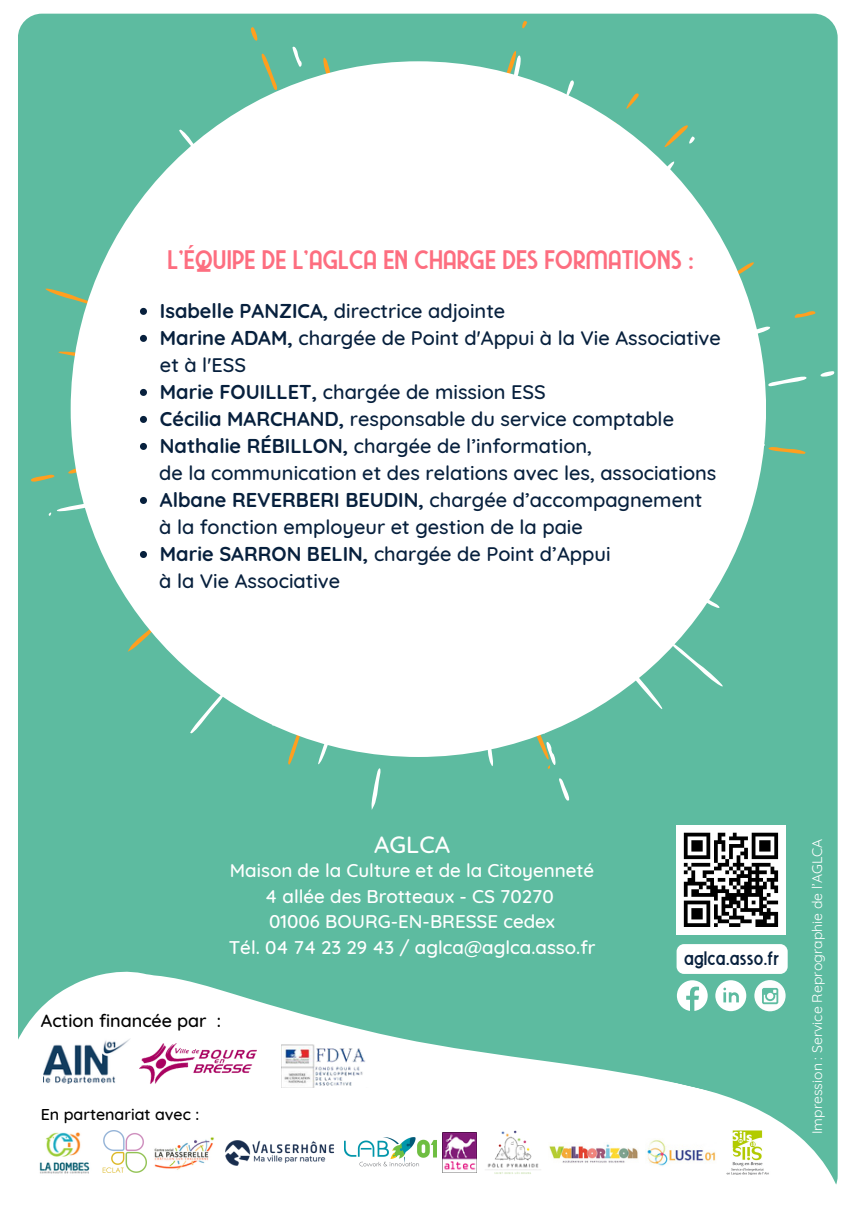
<style>
.page{position:relative;width:861px;height:1214px;background:#fff}
.page>*{position:absolute;margin:0;border:0;box-sizing:border-box;transform-origin:0 0}
.t1{font:30px "Tawakkal Sans";letter-spacing:.03em;color:#fd6e80}
.t2{font:500 24px "Quicksand";color:#fff}
.t3{font:500 20px/27px "Quicksand";color:#07203d}
.t4{font:19.8px "Tawakkal Sans";letter-spacing:.04em;color:#07203d}
.t5{font:500 18.8px/25.6px "Quicksand";color:#fff;text-align:center}
.t6{font:500 18px "Quicksand";color:#000}
.t7{font:500 16px "Quicksand";color:#000}
.t8{font:14px "Quicksand";color:#fff}
.s1{font-weight:700}
</style>
<div class="page">
<div style="left:18px;top:14px;width:820px;height:1184px;background:#5dbba0;border-radius:24px"></div>
<div style="left:676px;top:825px;width:110px;height:109px;background:#fff"></div>
<svg style="left:684px;top:832px;width:94px;height:95px"></svg>
<svg style="left:729px;top:923px;width:11px;height:4px"></svg>
<hr style="left:755px;top:923px;width:23px;height:4px;background:#000">
<svg style="left:522px;top:21px;width:5px;height:8px"></svg>
<svg style="left:45px;top:285px;width:49px;height:28px"></svg>
<svg style="left:128px;top:616px;width:31px;height:36px"></svg>
<div style="left:71px;top:61px;width:695px;height:696px;background:#fff;border-radius:50%"></div>
<svg style="left:472px;top:51px;width:224px;height:149px"></svg>
<svg style="left:171px;top:27px;width:225px;height:138px"></svg>
<svg style="left:726px;top:248px;width:109px;height:232px"></svg>
<svg style="left:469px;top:571px;width:257px;height:198px"></svg>
<svg style="left:559px;top:778px;width:11px;height:23px"></svg>
<svg style="left:190px;top:689px;width:36px;height:45px"></svg>
<svg style="left:268px;top:723px;width:127px;height:87px"></svg>
<svg style="left:18px;top:931px;width:820px;height:267px;fill:#fff"></svg>
<img style="left:725px;top:1130px;width:47px;height:44px">
<img style="left:35px;top:1127px;width:61px;height:51px">
<img style="left:153px;top:1129px;width:61px;height:46px">
<img style="left:103px;top:1130px;width:43px;height:44px">
<img style="left:548px;top:1142px;width:90px;height:21px">
<img style="left:222px;top:1136px;width:115px;height:33px">
<img style="left:484px;top:1130px;width:57px;height:44px">
<img style="left:345px;top:1137px;width:91px;height:31px">
<img style="left:140px;top:1043px;width:117px;height:44px">
<img style="left:44px;top:1038px;width:87px;height:45px">
<img style="left:282px;top:1042px;width:87px;height:45px">
<img style="left:442px;top:1133px;width:35px;height:39px">
<img style="left:646px;top:1138px;width:72px;height:28px">
<svg style="left:140px;top:308px;width:7px;height:7px"></svg>
<svg style="left:58px;top:325px;width:89px;height:85px"></svg>
<svg style="left:31px;top:416px;width:116px;height:179px"></svg>
<p class="t1" style="left:168px;top:243px;width:527px">L'ÉQUIPE DE L’AGLCA EN CHARGE DES FORMATIONS :</p>
<p class="t3" style="left:160px;top:297px;width:347px"><span class="s1">Isabelle PANZICA,</span> directrice adjointe</p>
<p class="t3" style="left:160px;top:324px;width:563px"><span class="s1">Marine ADAM,</span> chargée de Point d'Appui à la Vie Associative et à l'ESS</p>
<p class="t3" style="left:160px;top:378px;width:387px"><span class="s1">Marie FOUILLET,</span> chargée de mission ESS</p>
<h2 class="t3" style="left:160px;top:405px;width:516px"><span class="s1">Cécilia MARCHAND,</span> responsable du service comptable</h2>
<p class="t3" style="left:160px;top:432px;width:434px"><span class="s1">Nathalie RÉBILLON,</span> chargée de l’information,</p>
<p class="t3" style="left:159px;top:459px;width:559px">de la communication et des relations avec les, associations</p>
<p class="t3" style="left:160px;top:486px;width:544px"><span class="s1">Albane REVERBERI BEUDIN,</span> chargée d’accompagnement</p>
<h4 class="t3" style="left:159px;top:513px;width:425px">à la fonction employeur et gestion de la paie</h4>
<p class="t3" style="left:160px;top:540px;width:452px"><span class="s1">Marie SARRON BELIN,</span> chargée de Point d’Appui</p>
<p class="t3" style="left:159px;top:567px;width:183px">à la Vie Associative</p>
<h1 class="t2" style="left:374px;top:829px;width:78px">AGLCA</h1>
<h1 class="t5" style="left:229px;top:857px;width:368px">Maison de la Culture et de la Citoyenneté 4 allée des Brotteaux - CS 70270<br>01006 BOURG-EN-BRESSE cedex<br>Tél. 04 74 23 29 43 / aglca@aglca.asso.fr</h1>
<h2 class="t6" style="left:41px;top:1008px;width:182px">Action financée par :</h2>
<p class="t7" style="left:41px;top:1104px;width:160px">En partenariat avec :</p>
<p class="t4" style="left:685px;top:948px;width:96px">aglca.asso.fr</p>
<p class="t8" style="left:808px;top:1134px;width:297px;rotate:-90deg">Impression : Service Reprographie de l’AGLCA</p>
</div>
